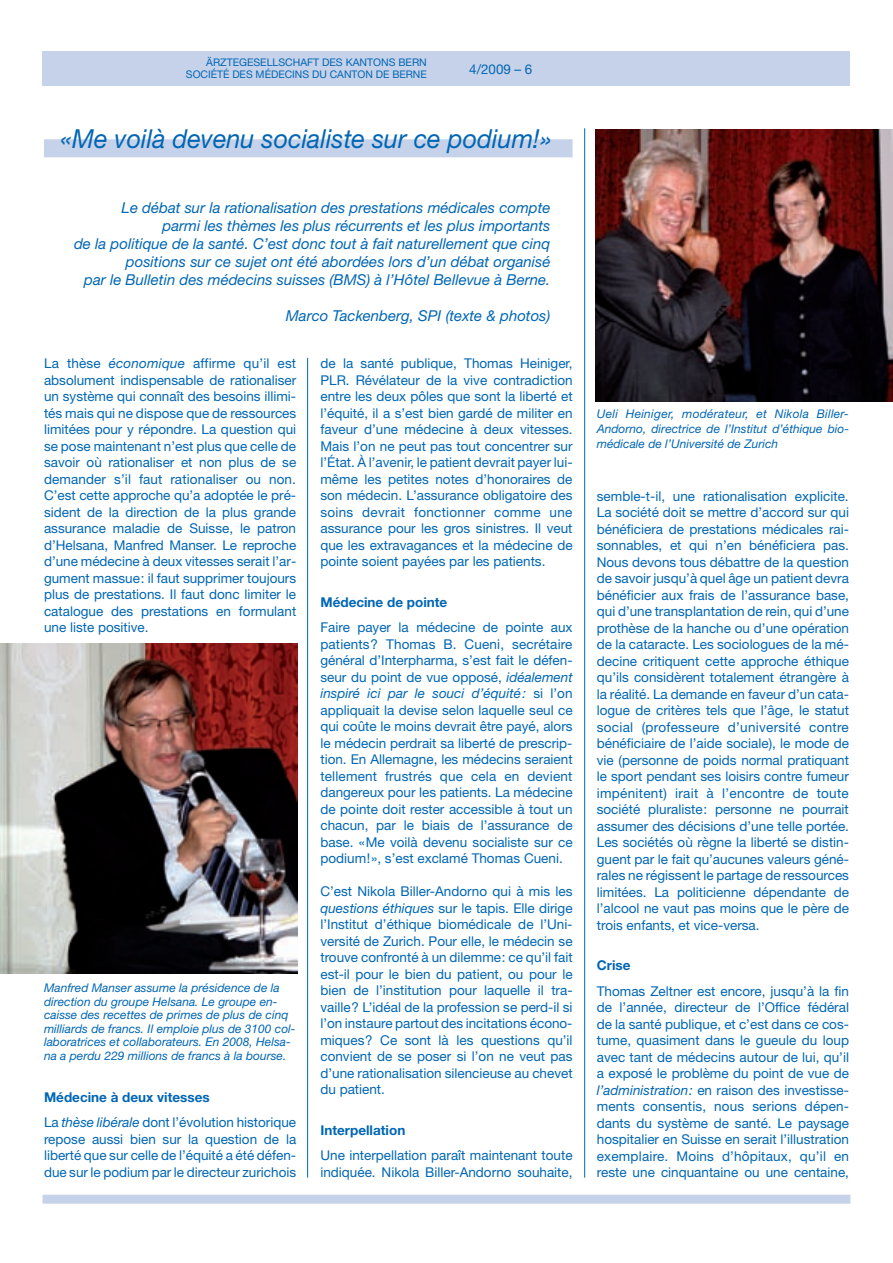
<style>
.page{position:relative;width:893px;height:1263px;background:#fff}
.page>*{position:absolute;margin:0;border:0;box-sizing:border-box;transform-origin:0 0}
.t1{font:italic 26.25px "Helvetica Neue";color:#0166b3;scale:.96 1}
.t2{font:italic 15px/18px "Helvetica Neue";color:#0166b3;text-align:right}
.t3{font:13.5px/16.5px "Helvetica Neue";color:#0166b3;text-align:justify}
.t4{font:700 13.5px "Helvetica Neue";color:#0166b3}
.t5{font:italic 12px/13.5px "Helvetica Neue";color:#0166b3}
.t6{font:10.5px/12px "Helvetica Neue";color:#0166b3;text-align:right}
.s1{font-style:italic}
.s2{font-weight:700}
</style>
<div class="page">
<div style="left:43px;top:1195px;width:807px;height:9px;background:#c6d2ea"></div>
<div style="left:43px;top:51px;width:807px;height:34px;background:#c6d2ea"></div>
<div style="left:44px;top:139px;width:529px;height:18px;background:#c6d2ea"></div>
<hr style="left:307px;top:358px;width:1px;height:819px;background:#0166b3">
<hr style="left:584px;top:128px;width:1px;height:1049px;background:#0166b3">
<img style="left:0;top:643px;width:298px;height:331px">
<img style="left:595px;top:129px;width:298px;height:272px">
<p class="t6" style="left:186px;top:57px;width:242px">ÄRZTEGESELLSCHAFT DES KANTONS BERN<br>SOCIÉTÉ DES MÉDECINS DU CANTON DE BERNE</p>
<p class="t3" style="left:469px;top:62px;width:65px">4/2009 – 6</p>
<h1 class="t1" style="left:60px;top:129px;width:513px">«Me voilà devenu socialiste sur ce podium!»</h1>
<p class="t2" style="left:74px;top:200px;width:478px">Le débat sur la rationalisation des prestations médicales compte<br>parmi les thèmes les plus récurrents et les plus importants<br>de la politique de la santé. C’est donc tout à fait naturellement que cinq positions sur ce sujet ont été abordées lors d’un débat organisé<br>par le Bulletin des médecins suisses (BMS) à l’Hôtel Bellevue à Berne.</p>
<p class="t2" style="left:286px;top:308px;width:266px">Marco Tackenberg, SPI (texte &amp; photos)</p>
<p class="t3" style="left:44px;top:357px;width:254px">La thèse <span class="s1">économique</span> affirme qu’il est absolument indispensable de rationaliser un système qui connaît des besoins illimi&shy;tés mais qui ne dispose que de ressources limitées pour y répondre. La question qui se pose maintenant n’est plus que celle de savoir où rationaliser et non plus de se demander s’il faut rationaliser ou non.<br>C’est cette approche qu’a adoptée le pré&shy;sident de la direction de la plus grande assurance maladie de Suisse, le patron d’Helsana, Manfred Manser. Le reproche d’une médecine à deux vitesses serait l’ar&shy;gument massue: il faut supprimer toujours plus de prestations. Il faut donc limiter le catalogue des prestations en formulant une liste positive.</p>
<p class="t5" style="left:44px;top:982px;width:253px">Manfred Manser assume la présidence de la direction du groupe Helsana. Le groupe en&shy;caisse des recettes de primes de plus de cinq milliards de francs. Il emploie plus de 3100 col&shy;laboratrices et collaborateurs. En 2008, Helsa&shy;na a perdu 229 millions de francs à la bourse.</p>
<p class="t3" style="left:44px;top:1086px;width:254px;line-height:25.5px"><span class="s2">Médecine à deux vitesses<br></span>La <span class="s1">thèse libérale</span> dont l’évolution historique</p>
<p class="t3" style="left:44px;top:1132px;width:254px">repose aussi bien sur la question de la liberté que sur celle de l’équité a été défen&shy;due sur le podium par le directeur zurichois</p>
<p class="t3" style="left:320px;top:357px;width:254px">de la santé publique, Thomas Heiniger, PLR. Révélateur de la vive contradiction entre les deux pôles que sont la liberté et l’équité, il a s’est bien gardé de militer en faveur d’une médecine à deux vitesses.<br>Mais l’on ne peut pas tout concentrer sur l’État. À l’avenir, le patient devrait payer lui&shy;même les petites notes d’honoraires de son médecin. L’assurance obligatoire des soins devrait fonctionner comme une assurance pour les gros sinistres. Il veut que les extravagances et la médecine de pointe soient payées par les patients.</p>
<p class="t4" style="left:320px;top:597px;width:128px">Médecine de pointe</p>
<p class="t3" style="left:320px;top:621px;width:254px">Faire payer la médecine de pointe aux patients? Thomas B. Cueni, secrétaire général d’Interpharma, s’est fait le défen&shy;seur du point de vue opposé, <span class="s1">idéalement inspiré ici par le souci d’équité:</span> si l’on appliquait la devise selon laquelle seul ce qui coûte le moins devrait être payé, alors le médecin perdrait sa liberté de prescrip&shy;tion. En Allemagne, les médecins seraient tellement frustrés que cela en devient dangereux pour les patients. La médecine de pointe doit rester accessible à tout un chacun, par le biais de l’assurance de base. «Me voilà devenu socialiste sur ce podium!», s’est exclamé Thomas Cueni.</p>
<p class="t3" style="left:320px;top:885px;width:254px">C’est Nikola Biller-Andorno qui à mis les <span class="s1">questions éthiques</span> sur le tapis. Elle dirige l’Institut d’éthique biomédicale de l’Uni&shy;versité de Zurich. Pour elle, le médecin se trouve confronté à un dilemme: ce qu’il fait est-il pour le bien du patient, ou pour le bien de l’institution pour laquelle il tra&shy;vaille? L’idéal de la profession se perd-il si l’on instaure partout des incitations écono&shy;miques? Ce sont là les questions qu’il convient de se poser si l’on ne veut pas d’une rationalisation silencieuse au chevet du patient.</p>
<p class="t4" style="left:320px;top:1125px;width:86px">Interpellation</p>
<p class="t3" style="left:320px;top:1149px;width:254px">Une interpellation paraît maintenant toute indiquée. Nikola Biller-Andorno souhaite,</p>
<p class="t5" style="left:597px;top:408px;width:254px;line-height:15px;text-align:justify">Ueli Heiniger, modérateur, et Nikola Biller-Andorno, directrice de l’Institut d’éthique bio&shy;médicale de l’Université de Zurich</p>
<p class="t3" style="left:597px;top:489px;width:254px">semble-t-il, une rationalisation explicite.<br>La société doit se mettre d’accord sur qui bénéficiera de prestations médicales rai&shy;sonnables, et qui n’en bénéficiera pas.<br>Nous devons tous débattre de la question de savoir jusqu’à quel âge un patient devra bénéficier aux frais de l’assurance base, qui d’une transplantation de rein, qui d’une prothèse de la hanche ou d’une opération de la cataracte. Les sociologues de la mé&shy;decine critiquent cette approche éthique qu’ils considèrent totalement étrangère à la réalité. La demande en faveur d’un cata&shy;logue de critères tels que l’âge, le statut social (professeure d’université contre bénéficiaire de l’aide sociale), le mode de vie (personne de poids normal pratiquant le sport pendant ses loisirs contre fumeur impénitent) irait à l’encontre de toute société pluraliste: personne ne pourrait assumer des décisions d’une telle portée.<br>Les sociétés où règne la liberté se distin&shy;guent par le fait qu’aucunes valeurs géné&shy;rales ne régissent le partage de ressources limitées. La politicienne dépendante de l’alcool ne vaut pas moins que le père de trois enfants, et vice-versa.</p>
<p class="t4" style="left:597px;top:961px;width:35px">Crise</p>
<p class="t3" style="left:597px;top:984px;width:254px">Thomas Zeltner est encore, jusqu’à la fin de l’année, directeur de l’Office fédéral de la santé publique, et c’est dans ce cos&shy;tume, quasiment dans le gueule du loup avec tant de médecins autour de lui, qu’il a exposé le problème du point de vue de <span class="s1">l’administration:</span> en raison des investisse&shy;ments consentis, nous serions dépen&shy;dants du système de santé. Le paysage hospitalier en Suisse en serait l’illustration exemplaire. Moins d’hôpitaux, qu’il en reste une cinquantaine ou une centaine,</p>
</div>
